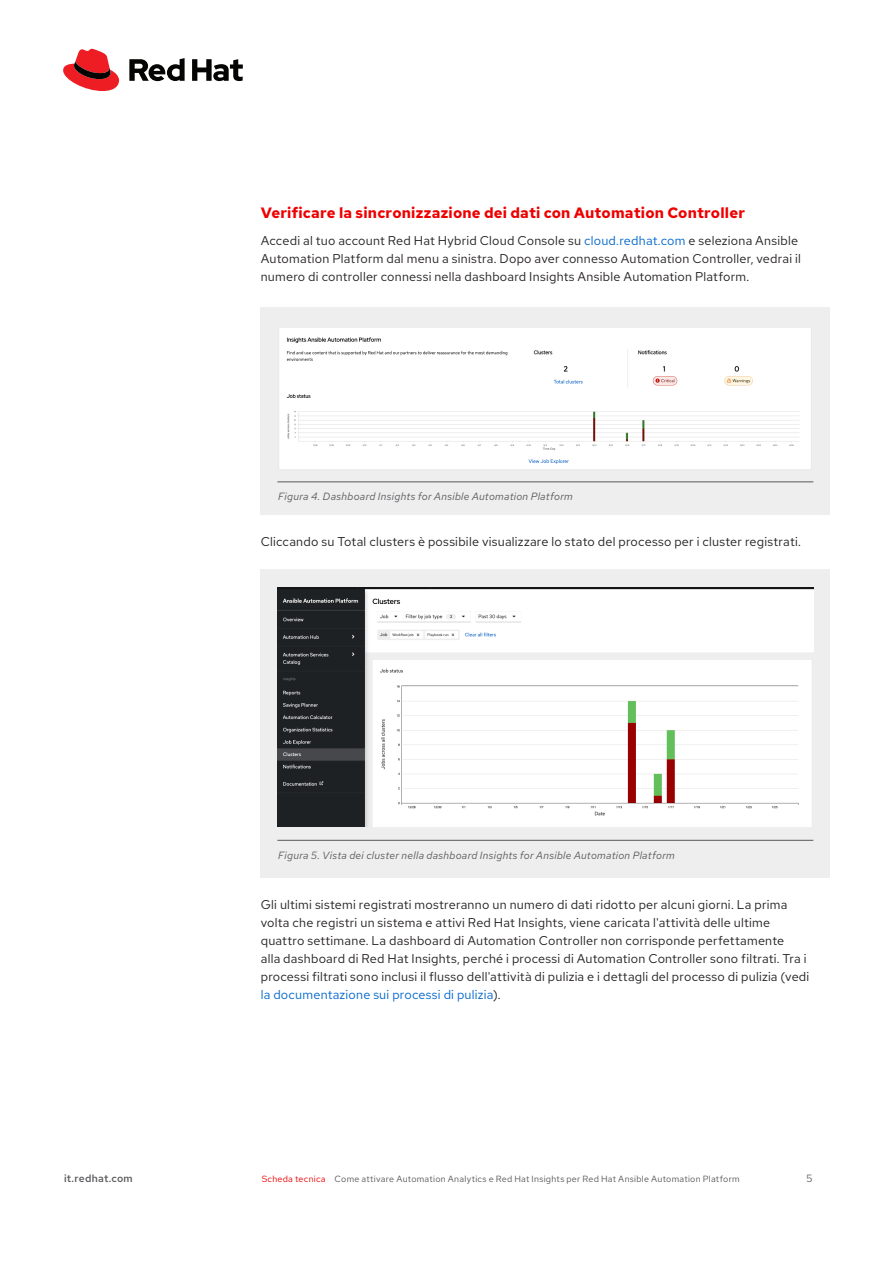
<style>
.page{position:relative;width:893px;height:1263px;background:#fff}
.page>*{position:absolute;margin:0;border:0;box-sizing:border-box;transform-origin:0 0}
.Main_-_Subhead_1{font:700 15px "Red Hat Text";letter-spacing:.01em;color:#e00}
.Main_-_Body{font:12.75px/18px "Red Hat Text";letter-spacing:.015em;color:#231f20}
.Main_-_Image_Caption{font:italic 10.5px "Red Hat Text";letter-spacing:.025em;color:#57585a}
.t1{font:500 10.5px "Red Hat Text";letter-spacing:.02em;color:#57585a}
.Footer_-_Running_Foo{font:10.5px "Red Hat Text";color:#57585a}
.Footer_-_Running_Foo-2{font:9px "Red Hat Text";letter-spacing:.03em;color:#57585a}
.s1{color:#06c}
.s2{color:#e00}
</style>
<div class="page">
<div style="left:261px;top:307px;width:569px;height:208px;background:#eeeeef"></div>
<div style="left:261px;top:569px;width:569px;height:309px;background:#eeeeef"></div>
<hr style="left:277px;top:481px;width:536px;height:1px;background:#57585a">
<hr style="left:277px;top:840px;width:536px;height:1px;background:#57585a">
<img style="left:279px;top:328px;width:532px;height:141px">
<img style="left:277px;top:587px;width:536px;height:240px">
<svg style="left:63px;top:49px;width:56px;height:42px"></svg>
<svg style="left:129px;top:58px;width:114px;height:23px"></svg>
<p class="Main_-_Subhead_1" style="left:261px;top:203px;width:486px">Verificare la sincronizzazione dei dati con Automation Controller</p>
<p class="Main_-_Body" style="left:261px;top:232px;width:542px">Accedi al tuo account Red Hat Hybrid Cloud Console su <span class="s1">cloud.redhat.com</span> e seleziona Ansible<br>Automation Platform dal menu a sinistra. Dopo aver connesso Automation Controller, vedrai il numero di controller connessi nella dashboard Insights Ansible Automation Platform.</p>
<p class="Main_-_Image_Caption" style="left:278px;top:490px;width:296px">Figura 4. Dashboard Insights for Ansible Automation Platform</p>
<p class="Main_-_Body" style="left:261px;top:532px;width:542px">Cliccando su Total clusters è possibile visualizzare lo stato del processo per i cluster registrati.</p>
<p class="Main_-_Image_Caption" style="left:278px;top:848px;width:398px">Figura 5. Vista dei cluster nella dashboard Insights for Ansible Automation Platform</p>
<p class="Main_-_Body" style="left:261px;top:895px;width:550px">Gli ultimi sistemi registrati mostreranno un numero di dati ridotto per alcuni giorni. La prima volta che registri un sistema e attivi Red Hat Insights, viene caricata l'attività delle ultime quattro settimane. La dashboard di Automation Controller non corrisponde perfettamente<br>alla dashboard di Red Hat Insights, perché i processi di Automation Controller sono filtrati. Tra i processi filtrati sono inclusi il flusso dell'attività di pulizia e i dettagli del processo di pulizia (vedi <span class="s1">la documentazione sui processi di pulizia</span>).</p>
<p class="t1" style="left:64px;top:1171px;width:70px">it.redhat.com</p>
<p class="Footer_-_Running_Foo-2" style="left:262px;top:1173px;width:479px"><span class="s2">Scheda tecnica</span> Come attivare Automation Analytics e Red Hat Insights per Red Hat Ansible Automation Platform</p>
<p class="Footer_-_Running_Foo" style="left:806px;top:1171px;width:7px">5</p>
</div>
